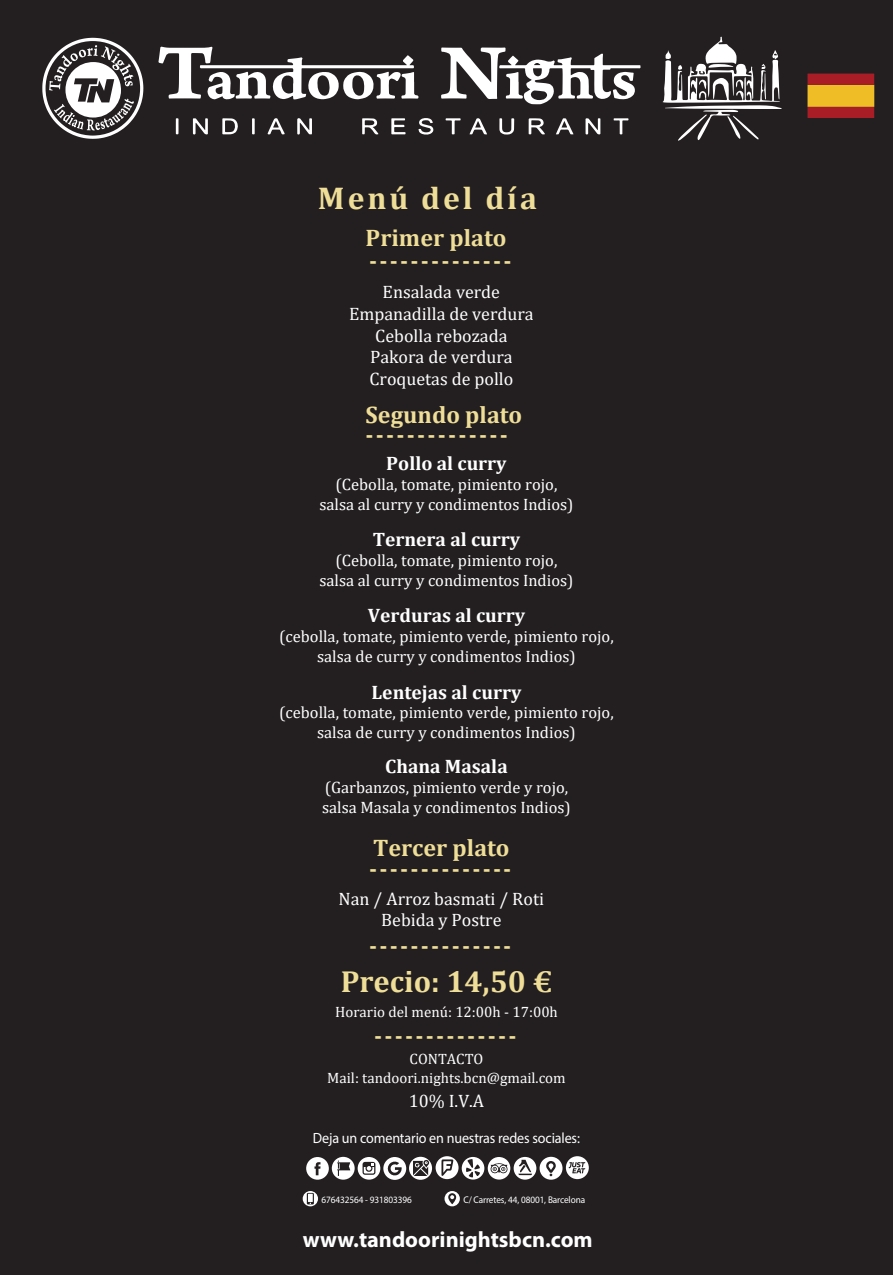
<style>
.page{position:relative;width:893px;height:1275px;background:#fff}
.page>*{position:absolute;margin:0;border:0;box-sizing:border-box;transform-origin:0 0}
.t1{font:700 31.65px "Cambria";letter-spacing:.095em;color:#efde98}
.t2{font:700 30.6px "Cambria";color:#efde98}
.t3{font:700 24px/20px "Cambria";color:#efde98}
.t4{font:700 22.2px "Myriad Pro";color:#fff}
.t5{font:700 19.5px "Cambria";color:#fff}
.t6{font:18px/21.6px "Cambria";color:#fff;text-align:center}
.t7{font:16.5px/19.8px "Cambria";color:#fff;text-align:center}
.t8{font:15px/19px "Cambria";color:#fff;text-align:center}
.t9{font:14.85px "Myriad Pro";letter-spacing:-.01em;color:#fff;scale:.95 1}
.t10{font:9.75px "Myriad Pro";letter-spacing:-.01em;color:#fff;scale:.95 1}
</style>
<div class="page">
<div style="left:0;top:0;width:892px;height:1275px;background:#231f20"></div>
<svg style="left:306px;top:1156px;width:283px;height:24px"></svg>
<svg style="left:303px;top:1191px;width:15px;height:16px"></svg>
<svg style="left:444px;top:1191px;width:16px;height:15px"></svg>
<svg style="left:441px;top:48px;width:199px;height:56px"></svg>
<svg style="left:158px;top:47px;width:261px;height:53px"></svg>
<svg style="left:528px;top:118px;width:17px;height:17px"></svg>
<svg style="left:193px;top:118px;width:15px;height:17px"></svg>
<svg style="left:585px;top:118px;width:15px;height:17px"></svg>
<svg style="left:297px;top:118px;width:15px;height:17px"></svg>
<svg style="left:362px;top:118px;width:16px;height:17px"></svg>
<svg style="left:391px;top:118px;width:14px;height:16px"></svg>
<svg style="left:222px;top:118px;width:16px;height:16px"></svg>
<svg style="left:418px;top:118px;width:16px;height:17px"></svg>
<svg style="left:267px;top:118px;width:18px;height:17px"></svg>
<svg style="left:556px;top:118px;width:17px;height:16px"></svg>
<svg style="left:469px;top:118px;width:18px;height:16px"></svg>
<svg style="left:499px;top:118px;width:15px;height:17px"></svg>
<svg style="left:445px;top:118px;width:15px;height:16px"></svg>
<svg style="left:613px;top:118px;width:15px;height:16px"></svg>
<svg style="left:176px;top:118px;width:2px;height:16px"></svg>
<svg style="left:252px;top:118px;width:3px;height:16px"></svg>
<svg style="left:662px;top:37px;width:119px;height:104px"></svg>
<svg style="left:42px;top:38px;width:101px;height:101px"></svg>
<svg style="left:807px;top:74px;width:67px;height:44px;background:#c96c25"></svg>
<h1 class="t1" style="left:318px;top:176px;width:221px">Menú del día</h1>
<h3 class="t3" style="left:365px;top:227px;width:142px">Primer plato</h3>
<p class="t6" style="left:349px;top:281px;width:186px">Ensalada verde<br>Empanadilla de verdura<br>Cebolla rebozada<br>Pakora de verdura<br>Croquetas de pollo</p>
<h3 class="t3" style="left:369px;top:250px;width:144px">--------------</h3>
<h3 class="t3" style="left:365px;top:404px;width:158px">Segundo plato --------------</h3>
<p class="t5" style="left:386px;top:450px;width:122px">Pollo al curry</p>
<p class="t7" style="left:319px;top:474px;width:255px">(Cebolla, tomate, pimiento rojo, salsa al curry y condimentos Indios)</p>
<p class="t5" style="left:372px;top:526px;width:149px">Ternera al curry</p>
<p class="t7" style="left:319px;top:550px;width:255px">(Cebolla, tomate, pimiento rojo, salsa al curry y condimentos Indios)</p>
<p class="t5" style="left:367px;top:602px;width:159px">Verduras al curry</p>
<p class="t7" style="left:279px;top:627px;width:336px">(cebolla, tomate, pimiento verde, pimiento rojo, salsa de curry y condimentos Indios)</p>
<p class="t5" style="left:371px;top:678px;width:151px">Lentejas al curry</p>
<p class="t7" style="left:279px;top:703px;width:336px">(cebolla, tomate, pimiento verde, pimiento rojo, salsa de curry y condimentos Indios)</p>
<p class="t5" style="left:385px;top:753px;width:124px">Chana Masala</p>
<p class="t7" style="left:322px;top:777px;width:250px;text-align:left">(Garbanzos, pimiento verde y rojo, salsa Masala y condimentos Indios)</p>
<h3 class="t3" style="left:369px;top:837px;width:144px">Tercer plato --------------</h3>
<p class="t6" style="left:338px;top:888px;width:207px">Nan / Arroz basmati / Roti<br>Bebida y Postre</p>
<h3 class="t3" style="left:369px;top:935px;width:144px">--------------</h3>
<h2 class="t2" style="left:340px;top:960px;width:213px">Precio: 14,50 €</h2>
<h3 class="t3" style="left:374px;top:1025px;width:144px">--------------</h3>
<p class="t8" style="left:335px;top:1003px;width:224px">Horario del menú: 12:00h - 17:00h</p>
<p class="t8" style="left:327px;top:1049px;width:240px">CONTACTO<br>Mail: tandoori.nights.bcn@gmail.com</p>
<p class="t6" style="left:409px;top:1090px;width:77px">10% I.V.A</p>
<p class="t9" style="left:313px;top:1129px;width:282px">Deja un comentario en nuestras redes sociales:</p>
<p class="t10" style="left:321px;top:1194px;width:96px">676432564 - 931803396</p>
<p class="t10" style="left:463px;top:1193px;width:130px">C/ Carretes, 44, 08001, Barcelona</p>
<h3 class="t4" style="left:303px;top:1225px;width:291px">www.tandoorinightsbcn.com</h3>
</div>
